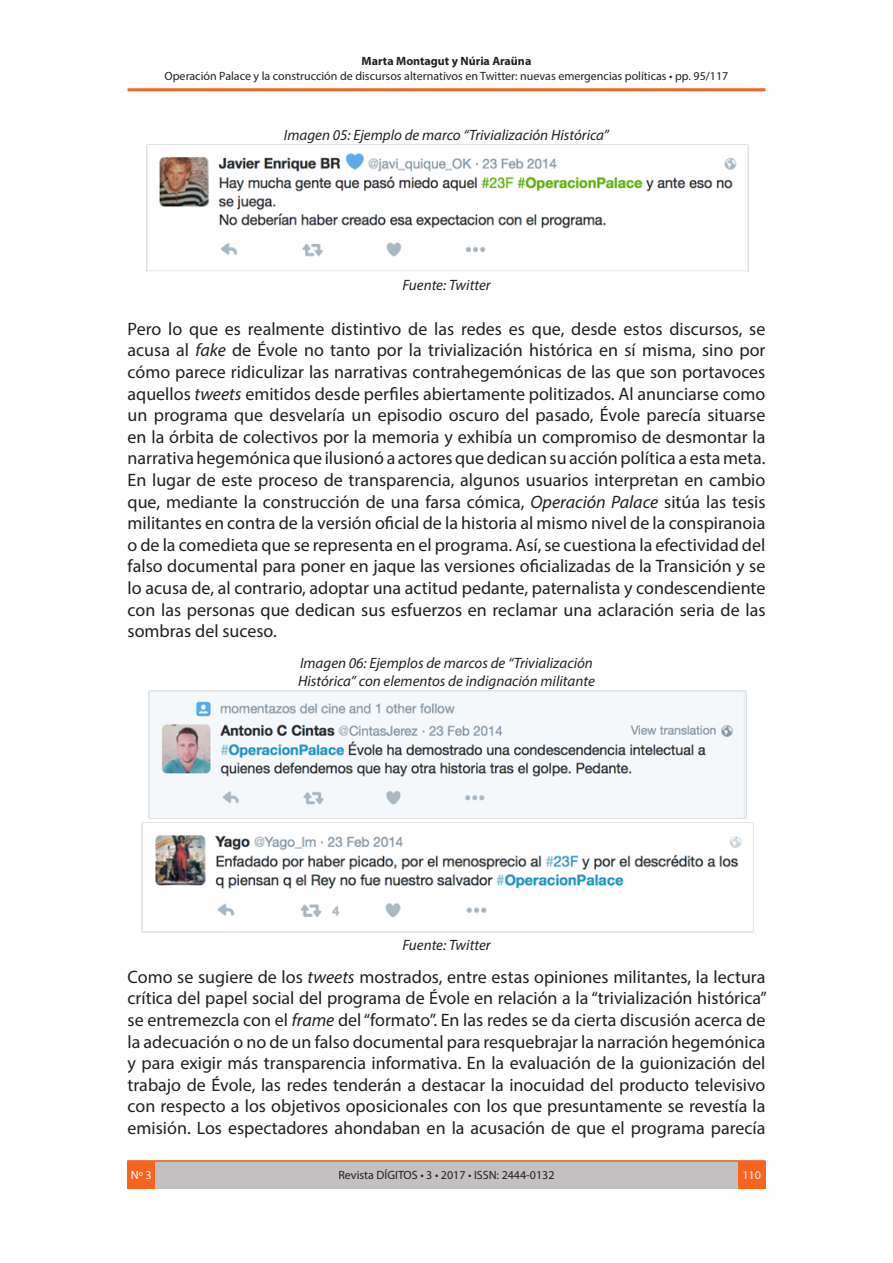
<style>
.page{position:relative;width:893px;height:1263px;background:#fff}
.page>*{position:absolute;margin:0;border:0;box-sizing:border-box;transform-origin:0 0}
.t1{font:18px/21.6px "Myriad Pro";color:#231f20;text-align:justify}
.t2{font:italic 15px/18px "Myriad Pro";color:#222}
.t3{font:12px "Myriad Pro";color:#231f20}
.t4{font:700 12px "Myriad Pro";color:#231f20}
.t5{font:12px "Myriad Pro";color:#fff}
.s1{font-style:italic}
</style>
<div class="page">
<div style="left:128px;top:1160px;width:637px;height:29px;background:#c2c0c1"></div>
<hr style="left:128px;top:1160px;width:637px;height:2px;background:#f86420">
<hr style="left:128px;top:88px;width:637px;height:3px;background:#f86420">
<div style="left:128px;top:1161px;width:27px;height:27px;background:#f86420"></div>
<div style="left:738px;top:1161px;width:27px;height:27px;background:#f86420"></div>
<img style="left:146px;top:145px;width:602px;height:127px">
<img style="left:148px;top:690px;width:599px;height:128px">
<img style="left:142px;top:823px;width:611px;height:109px">
<p class="t4" style="left:362px;top:53px;width:171px">Marta Montagut y Núria Araüna</p>
<p class="t3" style="left:165px;top:68px;width:565px">Operación Palace y la construcción de discursos alternativos en Twitter: nuevas emergencias políticas • pp. 95/117</p>
<p class="t2" style="left:284px;top:126px;width:327px">Imagen 05: Ejemplo de marco “Trivialización Histórica”</p>
<p class="t2" style="left:402px;top:275px;width:90px">Fuente: Twitter</p>
<p class="t1" style="left:128px;top:318px;width:639px">Pero lo que es realmente distintivo de las redes es que, desde estos discursos, se acusa al <span class="s1">fake</span> de Évole no tanto por la trivialización histórica en sí misma, sino por cómo parece ridiculizar las narrativas contrahegemónicas de las que son portavoces aquellos <span class="s1">tweets</span> emitidos desde perfiles abiertamente politizados. Al anunciarse como un programa que desvelaría un episodio oscuro del pasado, Évole parecía situarse en la órbita de colectivos por la memoria y exhibía un compromiso de desmontar la narrativa hegemónica que ilusionó a actores que dedican su acción política a esta meta.<br>En lugar de este proceso de transparencia, algunos usuarios interpretan en cambio que, mediante la construcción de una farsa cómica, <span class="s1">Operación Palace</span> sitúa las tesis militantes en contra de la versión oficial de la historia al mismo nivel de la conspiranoia o de la comedieta que se representa en el programa. Así, se cuestiona la efectividad del falso documental para poner en jaque las versiones oficializadas de la Transición y se lo acusa de, al contrario, adoptar una actitud pedante, paternalista y condescendiente con las personas que dedican sus esfuerzos en reclamar una aclaración seria de las sombras del suceso.</p>
<p class="t2" style="left:298px;top:654px;width:298px">Imagen 06: Ejemplos de marcos de “Trivialización<br>Histórica” con elementos de indignación militante</p>
<p class="t2" style="left:402px;top:936px;width:90px">Fuente: Twitter</p>
<p class="t1" style="left:128px;top:966px;width:641px">Como se sugiere de los <span class="s1">tweets</span> mostrados, entre estas opiniones militantes, la lectura crítica del papel social del programa de Évole en relación a la “trivialización histórica” se entremezcla con el <span class="s1">frame</span> del “formato”. En las redes se da cierta discusión acerca de la adecuación o no de un falso documental para resquebrajar la narración hegemónica y para exigir más transparencia informativa. En la evaluación de la guionización del trabajo de Évole, las redes tenderán a destacar la inocuidad del producto televisivo con respecto a los objetivos oposicionales con los que presuntamente se revestía la emisión. Los espectadores ahondaban en la acusación de que el programa parecía</p>
<p class="t3" style="left:338px;top:1167px;width:218px">Revista DÍGITOS • 3 • 2017 • ISSN: 2444-0132</p>
<p class="t5" style="left:131px;top:1168px;width:22px">Nº 3</p>
<p class="t5" style="left:742px;top:1168px;width:20px">110</p>
</div>
